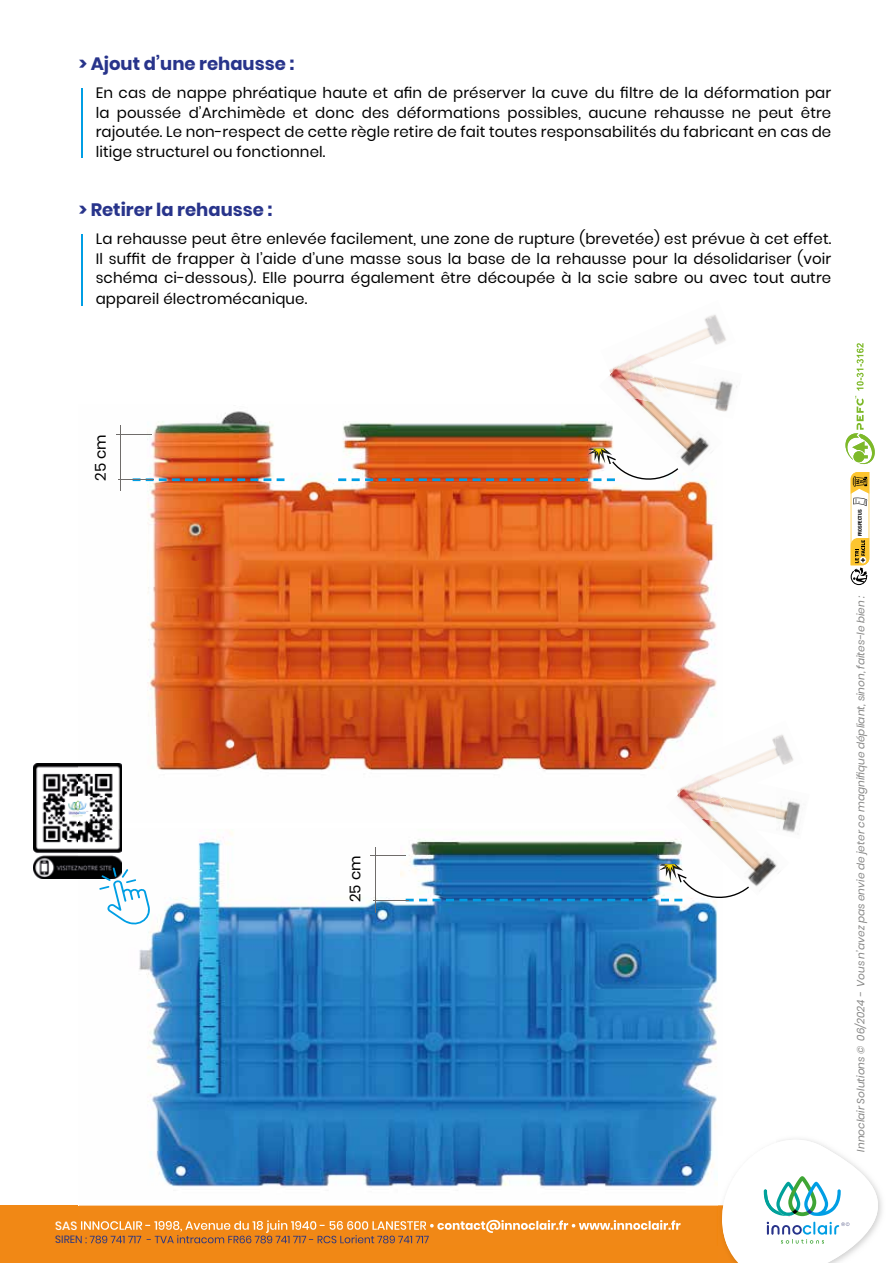
<style>
.page{position:relative;width:893px;height:1263px;background:#fff}
.page>*{position:absolute;margin:0;border:0;box-sizing:border-box;transform-origin:0 0}
.t1{font:700 18px "Poppins";color:#28348b}
.t2{font:15px/19.5px "Poppins";letter-spacing:.01em;color:#000;text-align:justify}
.t3{font:italic 10.5px "Poppins";color:#878786}
.t4{font:700 condensed 5.1px "Helvetica Neue";color:#000}
</style>
<div class="page">
<div style="left:0;top:1205px;width:787px;height:58px;background:#f18815"></div>
<svg style="left:845px;top:343px;width:30px;height:243px"></svg>
<img style="left:79px;top:411px;width:638px;height:360px">
<img style="left:139px;top:831px;width:579px;height:320px">
<img style="left:79px;top:1151px;width:634px;height:93px">
<img style="left:79px;top:1220px;width:601px;height:13px">
<img style="left:79px;top:1221px;width:62px;height:9px">
<img style="left:430px;top:1220px;width:70px;height:10px">
<img style="left:133px;top:1235px;width:296px;height:8px">
<img style="left:79px;top:1235px;width:54px;height:8px">
<svg style="left:713px;top:1130px;width:169px;height:133px"></svg>
<img style="left:764px;top:1189px;width:12px;height:25px">
<svg style="left:338px;top:478px;width:8px;height:3px"></svg>
<svg style="left:352px;top:478px;width:61px;height:3px"></svg>
<svg style="left:419px;top:478px;width:21px;height:3px"></svg>
<svg style="left:446px;top:478px;width:21px;height:3px"></svg>
<svg style="left:473px;top:478px;width:34px;height:3px"></svg>
<svg style="left:513px;top:478px;width:21px;height:3px"></svg>
<svg style="left:540px;top:478px;width:21px;height:3px"></svg>
<svg style="left:406px;top:899px;width:21px;height:2px"></svg>
<svg style="left:433px;top:899px;width:34px;height:2px"></svg>
<svg style="left:473px;top:899px;width:21px;height:2px"></svg>
<svg style="left:500px;top:899px;width:21px;height:2px"></svg>
<svg style="left:527px;top:899px;width:34px;height:2px"></svg>
<svg style="left:567px;top:899px;width:21px;height:2px"></svg>
<svg style="left:594px;top:899px;width:21px;height:2px"></svg>
<svg style="left:133px;top:478px;width:138px;height:3px"></svg>
<svg style="left:277px;top:478px;width:7px;height:3px"></svg>
<img style="left:598px;top:374px;width:119px;height:101px">
<img style="left:666px;top:794px;width:111px;height:93px">
<img style="left:660px;top:374px;width:32px;height:31px">
<img style="left:692px;top:374px;width:45px;height:31px">
<img style="left:683px;top:405px;width:46px;height:14px">
<img style="left:608px;top:376px;width:52px;height:24px">
<img style="left:643px;top:382px;width:45px;height:27px">
<img style="left:776px;top:794px;width:24px;height:45px">
<img style="left:727px;top:797px;width:20px;height:5px">
<img style="left:747px;top:794px;width:29px;height:28px">
<img style="left:754px;top:822px;width:22px;height:12px">
<img style="left:675px;top:796px;width:52px;height:24px">
<img style="left:710px;top:802px;width:45px;height:28px">
<img style="left:679px;top:314px;width:47px;height:36px">
<img style="left:655px;top:355px;width:33px;height:22px">
<img style="left:611px;top:353px;width:44px;height:40px">
<img style="left:776px;top:734px;width:18px;height:31px">
<img style="left:668px;top:755px;width:36px;height:39px">
<img style="left:704px;top:740px;width:36px;height:36px">
<img style="left:740px;top:737px;width:36px;height:36px">
<img style="left:680px;top:768px;width:40px;height:6px">
<img style="left:722px;top:776px;width:34px;height:21px">
<img style="left:679px;top:774px;width:43px;height:39px">
<svg style="left:567px;top:448px;width:111px;height:38px"></svg>
<svg style="left:621px;top:864px;width:128px;height:40px"></svg>
<hr style="left:116px;top:434px;width:35px;height:1px;background:#6f6c6a">
<hr style="left:371px;top:855px;width:35px;height:1px;background:#6f6c6a">
<hr style="left:120px;top:426px;width:1px;height:65px;background:#6f6c6a">
<hr style="left:375px;top:847px;width:1px;height:65px;background:#6f6c6a">
<hr style="left:118px;top:479px;width:36px;height:1px;background:#6f6c6a">
<hr style="left:373px;top:900px;width:36px;height:1px;background:#6f6c6a">
<img style="left:33px;top:764px;width:89px;height:115px">
<img style="left:79px;top:822px;width:43px;height:7px">
<svg style="left:99px;top:867px;width:54px;height:63px"></svg>
<hr style="left:81px;top:88px;width:2px;height:69px;background:#009ee4">
<hr style="left:81px;top:234px;width:2px;height:72px;background:#009ee4">
<p class="t1" style="left:79px;top:55px;width:217px">&gt; Ajout d’une rehausse :</p>
<p class="t2" style="left:96px;top:83px;width:737px">En cas de nappe phréatique haute et afin de préserver la cuve du filtre de la déformation par la poussée d’Archimède et donc des déformations possibles, aucune rehausse ne peut être rajoutée. Le non-respect de cette règle retire de fait toutes responsabilités du fabricant en cas de litige structurel ou fonctionnel.</p>
<p class="t1" style="left:79px;top:201px;width:195px">&gt; Retirer la rehausse :</p>
<p class="t2" style="left:96px;top:229px;width:737px">La rehausse peut être enlevée facilement, une zone de rupture (brevetée) est prévue à cet effet.<br>Il suffit de frapper à l’aide d’une masse sous la base de la rehausse pour la désolidariser (voir schéma ci-dessous). Elle pourra également être découpée à la scie sabre ou avec tout autre</p>
<p class="t2" style="left:96px;top:289px;width:213px">appareil électromécanique.</p>
<p class="t2" style="left:91px;top:481px;width:48px;rotate:-90deg">25 cm</p>
<p class="t2" style="left:346px;top:902px;width:48px;rotate:-90deg">25 cm</p>
<p class="t4" style="left:857px;top:536px;width:28px;rotate:-90deg">PROSPECTUS</p>
<p class="t3" style="left:855px;top:1151px;width:558px;rotate:-90deg">Innoclair Solutions © 06/2024 - Vous n’avez pas envie de jeter ce magnifique dépliant, sinon, faites-le bien :</p>
</div>
